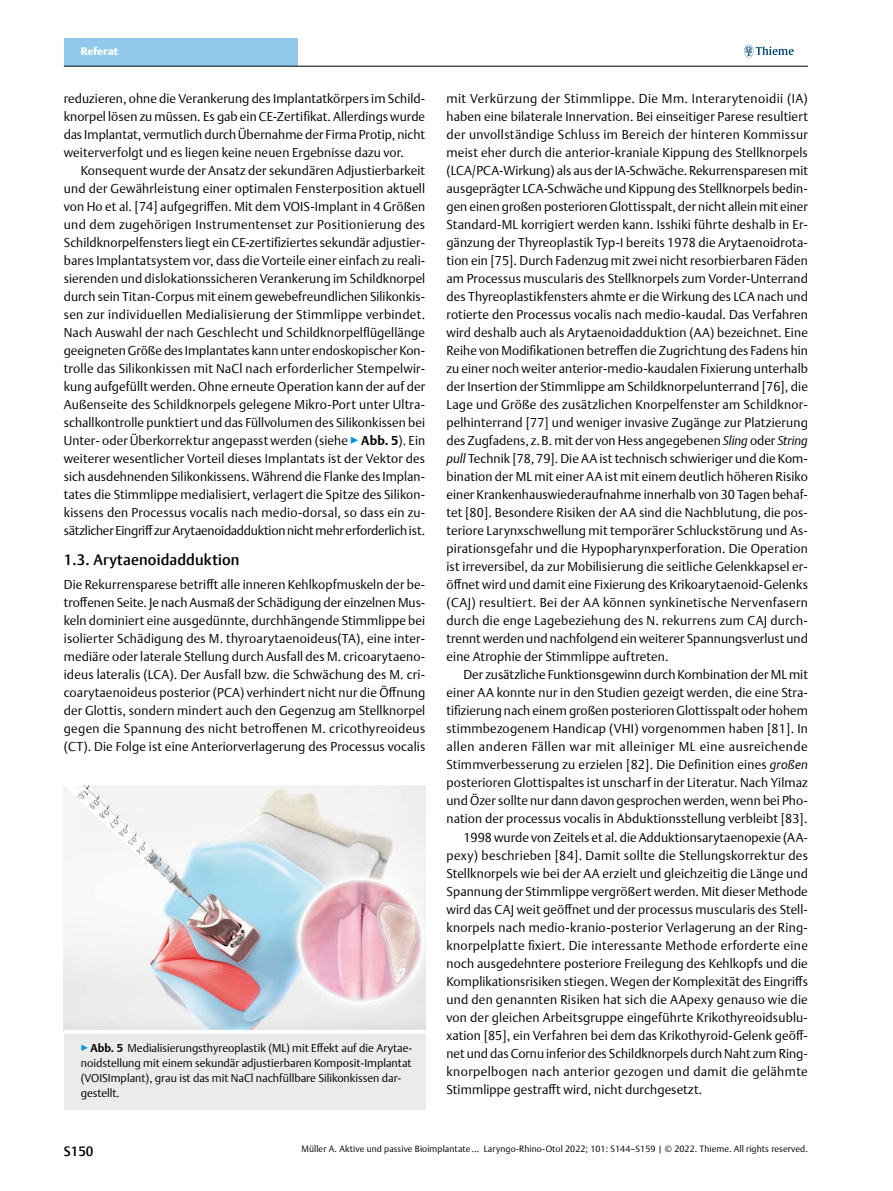
<style>
.page{position:relative;width:893px;height:1191px;background:#fff}
.page>*{position:absolute;margin:0;border:0;box-sizing:border-box;transform-origin:0 0}
.t1{font:500 15px "Thieme Argo 2011";letter-spacing:.01em;color:#000}
.t2{font:500 13.5px "Thieme Argo 2011";color:#000}
.t3{font:300 12.75px/18px "Thieme Argo 2011";letter-spacing:.01em;color:#000;text-align:justify}
.t4{font:300 12.75px "Thieme Argo 2011";letter-spacing:.04em;color:#000}
.t5{font:300 12.75px "Thieme Argo 2011";letter-spacing:.035em;color:#000}
.t6{font:300 11.25px/15px "Thieme Argo 2011";color:#000}
.t7{font:900 10.8px "Thieme Argo 2011";letter-spacing:.005em;color:#fff}
.t8{font:300 9px "Thieme Argo 2011";letter-spacing:.01em;color:#000}
.s1{color:#0095da}
.s2{font-weight:700}
.s3{font-style:italic}
</style>
<div class="page">
<div style="left:64px;top:38px;width:234px;height:28px;background:#91c9ed"></div>
<svg style="left:744px;top:45px;width:50px;height:12px"></svg>
<hr style="left:64px;top:66px;width:744px;height:1px;background:#000">
<img style="left:64px;top:785px;width:361px;height:244px">
<div style="left:64px;top:1030px;width:361px;height:79px;background:#ebebec"></div>
<svg style="left:64px;top:1029px;width:361px;height:4px"></svg>
<p class="t7" style="left:81px;top:44px;width:39px">Referat</p>
<p class="t3" style="left:64px;top:89px;width:363px">reduzieren, ohne die Verankerung des Implantatkörpers im Schild&shy;knorpel lösen zu müssen. Es gab ein CE-Zertifikat. Allerdings wurde das Implantat, vermutlich durch Übernahme der Firma Protip, nicht weiterverfolgt und es liegen keine neuen Ergebnisse dazu vor.</p>
<p class="t3" style="left:64px;top:161px;width:363px;text-indent:17px">Konsequent wurde der Ansatz der sekundären Adjustierbarkeit und der Gewährleistung einer optimalen Fensterposition aktuell von Ho et al. [74] aufgegriffen. Mit dem VOIS-Implant in 4 Größen und dem zugehörigen Instrumentenset zur Positionierung des Schildknorpelfensters liegt ein CE-zertifiziertes sekundär adjustier&shy;bares Implantatsystem vor, dass die Vorteile einer einfach zu reali&shy;sierenden und dislokationssicheren Verankerung im Schildknorpel durch sein Titan-Corpus mit einem gewebefreundlichen Silikonkis&shy;sen zur individuellen Medialisierung der Stimmlippe verbindet.<br>Nach Auswahl der nach Geschlecht und Schildknorpelflügellänge geeigneten Größe des Implantates kann unter endoskopischer Kon&shy;trolle das Silikonkissen mit NaCl nach erforderlicher Stempelwir&shy;kung aufgefüllt werden. Ohne erneute Operation kann der auf der Außenseite des Schildknorpels gelegene Mikro-Port unter Ultra&shy;schallkontrolle punktiert und das Füllvolumen des Silikonkissen bei Unter- oder Überkorrektur angepasst werden (siehe <span class="s1">▶</span><span class="s2">Abb. 5</span>). Ein weiterer wesentlicher Vorteil dieses Implantats ist der Vektor des sich ausdehnenden Silikonkissens. Während die Flanke des Implan&shy;tates die Stimmlippe medialisiert, verlagert die Spitze des Silikon&shy;kissens den Processus vocalis nach medio-dorsal, so dass ein zu&shy;sätzlicher Eingriff zur Arytaenoidadduktion nicht mehr erforderlich ist.</p>
<p class="t1" style="left:64px;top:550px;width:177px">1.3. Arytaenoidadduktion</p>
<p class="t3" style="left:64px;top:575px;width:363px">Die Rekurrensparese betrifft alle inneren Kehlkopfmuskeln der be&shy;troffenen Seite. Je nach Ausmaß der Schädigung der einzelnen Mus&shy;keln dominiert eine ausgedünnte, durchhängende Stimmlippe bei isolierter Schädigung des M. thyroarytaenoideus(TA), eine inter&shy;mediäre oder laterale Stellung durch Ausfall des M. cricoarytaeno&shy;ideus lateralis (LCA). Der Ausfall bzw. die Schwächung des M. cri&shy;coarytaenoideus posterior (PCA) verhindert nicht nur die Öffnung der Glottis, sondern mindert auch den Gegenzug am Stellknorpel gegen die Spannung des nicht betroffenen M. cricothyreoideus (CT). Die Folge ist eine Anteriorverlagerung des Processus vocalis</p>
<p class="t6" style="left:81px;top:1040px;width:332px"><span class="s1">▶</span><span class="s2">Abb. 5</span> Medialisierungsthyreoplastik (ML) mit Effekt auf die Arytae&shy;noidstellung mit einem sekundär adjustierbaren Komposit-Implantat (VOISImplant), grau ist das mit NaCl nachfüllbare Silikonkissen dar&shy;gestellt.</p>
<p class="t3" style="left:446px;top:89px;width:363px">mit Verkürzung der Stimmlippe. Die Mm. Interarytenoidii (IA) haben eine bilaterale Innervation. Bei einseitiger Parese resultiert der unvollständige Schluss im Bereich der hinteren Kommissur meist eher durch die anterior-kraniale Kippung des Stellknorpels (LCA/PCA-Wirkung) als aus der IA-Schwäche. Rekurrensparesen mit ausgeprägter LCA-Schwäche und Kippung des Stellknorpels bedin&shy;gen einen großen posterioren Glottisspalt, der nicht allein mit einer Standard-ML korrigiert werden kann. Isshiki führte deshalb in Er&shy;gänzung der Thyreoplastik Typ-I bereits 1978 die Arytaenoidrota&shy;tion ein [75]. Durch Fadenzug mit zwei nicht resorbierbaren Fäden am Processus muscularis des Stellknorpels zum Vorder-Unterrand des Thyreoplastikfensters ahmte er die Wirkung des LCA nach und rotierte den Processus vocalis nach medio-kaudal. Das Verfahren wird deshalb auch als Arytaenoidadduktion (AA) bezeichnet. Eine Reihe von Modifikationen betreffen die Zugrichtung des Fadens hin zu einer noch weiter anterior-medio-kaudalen Fixierung unterhalb der Insertion der Stimmlippe am Schildknorpelunterrand [76], die Lage und Größe des zusätzlichen Knorpelfenster am Schildknor&shy;pelhinterrand [77] und weniger invasive Zugänge zur Platzierung des Zugfadens, z.B. mit der von Hess angegebenen <span class="s3">Sling</span> oder <span class="s3">String pull</span> Technik [78,79]. Die AA ist technisch schwieriger und die Kom&shy;bination der ML mit einer AA ist mit einem deutlich höheren Risiko einer Krankenhauswiederaufnahme innerhalb von 30 Tagen behaf&shy;tet [80]. Besondere Risiken der AA sind die Nachblutung, die pos&shy;teriore Larynxschwellung mit temporärer Schluckstörung und As&shy;pirationsgefahr und die Hypopharynxperforation. Die Operation ist irreversibel, da zur Mobilisierung die seitliche Gelenkkapsel er&shy;öffnet wird und damit eine Fixierung des Krikoarytaenoid-Gelenks (CAJ) resultiert. Bei der AA können synkinetische Nervenfasern durch die enge Lagebeziehung des N. rekurrens zum CAJ durch&shy;trennt werden und nachfolgend ein weiterer Spannungsverlust und eine Atrophie der Stimmlippe auftreten.</p>
<p class="t3" style="left:463px;top:665px;width:346px">Der zusätzliche Funktionsgewinn durch Kombination der ML mit</p>
<p class="t3" style="left:446px;top:683px;width:363px">einer AA konnte nur in den Studien gezeigt werden, die eine Stra-</p>
<p class="t3" style="left:446px;top:701px;width:363px">tifizierung nach einem großen posterioren Glottisspalt oder hohem</p>
<p class="t3" style="left:446px;top:719px;width:363px">stimmbezogenem Handicap (VHI) vorgenommen haben [81]. In</p>
<p class="t4" style="left:446px;top:738px;width:363px">allen anderen Fällen war mit alleiniger ML eine ausreichende</p>
<p class="t3" style="left:446px;top:755px;width:363px">Stimmverbesserung zu erzielen [82]. Die Definition eines <span class="s3">großen</span></p>
<p class="t3" style="left:446px;top:773px;width:363px">posterioren Glottispaltes ist unscharf in der Literatur. Nach Yilmaz</p>
<p class="t3" style="left:446px;top:791px;width:363px">und Özer sollte nur dann davon gesprochen werden, wenn bei Pho-</p>
<p class="t3" style="left:446px;top:809px;width:362px">nation der processus vocalis in Abduktionsstellung verbleibt [83].</p>
<p class="t3" style="left:463px;top:827px;width:346px">1998 wurde von Zeitels et al. die Adduktionsarytaenopexie (AA-</p>
<p class="t3" style="left:446px;top:845px;width:363px">pexy) beschrieben [84]. Damit sollte die Stellungskorrektur des</p>
<p class="t3" style="left:446px;top:863px;width:363px">Stellknorpels wie bei der AA erzielt und gleichzeitig die Länge und</p>
<p class="t3" style="left:446px;top:881px;width:363px">Spannung der Stimmlippe vergrößert werden. Mit dieser Methode</p>
<p class="t3" style="left:446px;top:899px;width:363px">wird das CAJ weit geöffnet und der processus muscularis des Stell-</p>
<p class="t3" style="left:446px;top:917px;width:363px">knorpels nach medio-kranio-posterior Verlagerung an der Ring-</p>
<p class="t3" style="left:446px;top:935px;width:363px">knorpelplatte fixiert. Die interessante Methode erforderte eine</p>
<p class="t3" style="left:446px;top:953px;width:363px">noch ausgedehntere posteriore Freilegung des Kehlkopfs und die</p>
<p class="t3" style="left:446px;top:971px;width:363px">Komplikationsrisiken stiegen. Wegen der Komplexität des Eingriffs</p>
<p class="t3" style="left:446px;top:989px;width:363px">und den genannten Risiken hat sich die AApexy genauso wie die</p>
<p class="t3" style="left:446px;top:1007px;width:363px">von der gleichen Arbeitsgruppe eingeführte Krikothyreoidsublu-</p>
<p class="t3" style="left:446px;top:1025px;width:363px">xation [85], ein Verfahren bei dem das Krikothyroid-Gelenk geöff-</p>
<p class="t3" style="left:446px;top:1043px;width:363px">net und das Cornu inferior des Schildknorpels durch Naht zum Ring-</p>
<p class="t5" style="left:446px;top:1062px;width:363px">knorpelbogen nach anterior gezogen und damit die gelähmte</p>
<p class="t3" style="left:446px;top:1079px;width:257px">Stimmlippe gestrafft wird, nicht durchgesetzt.</p>
<p class="t2" style="left:64px;top:1142px;width:31px">S150</p>
<p class="t8" style="left:302px;top:1143px;width:508px">Müller A. Aktive und passive Bioimplantate … Laryngo-Rhino-Otol 2022; 101: S144–S159 | © 2022. Thieme. All rights reserved.</p>
</div>
